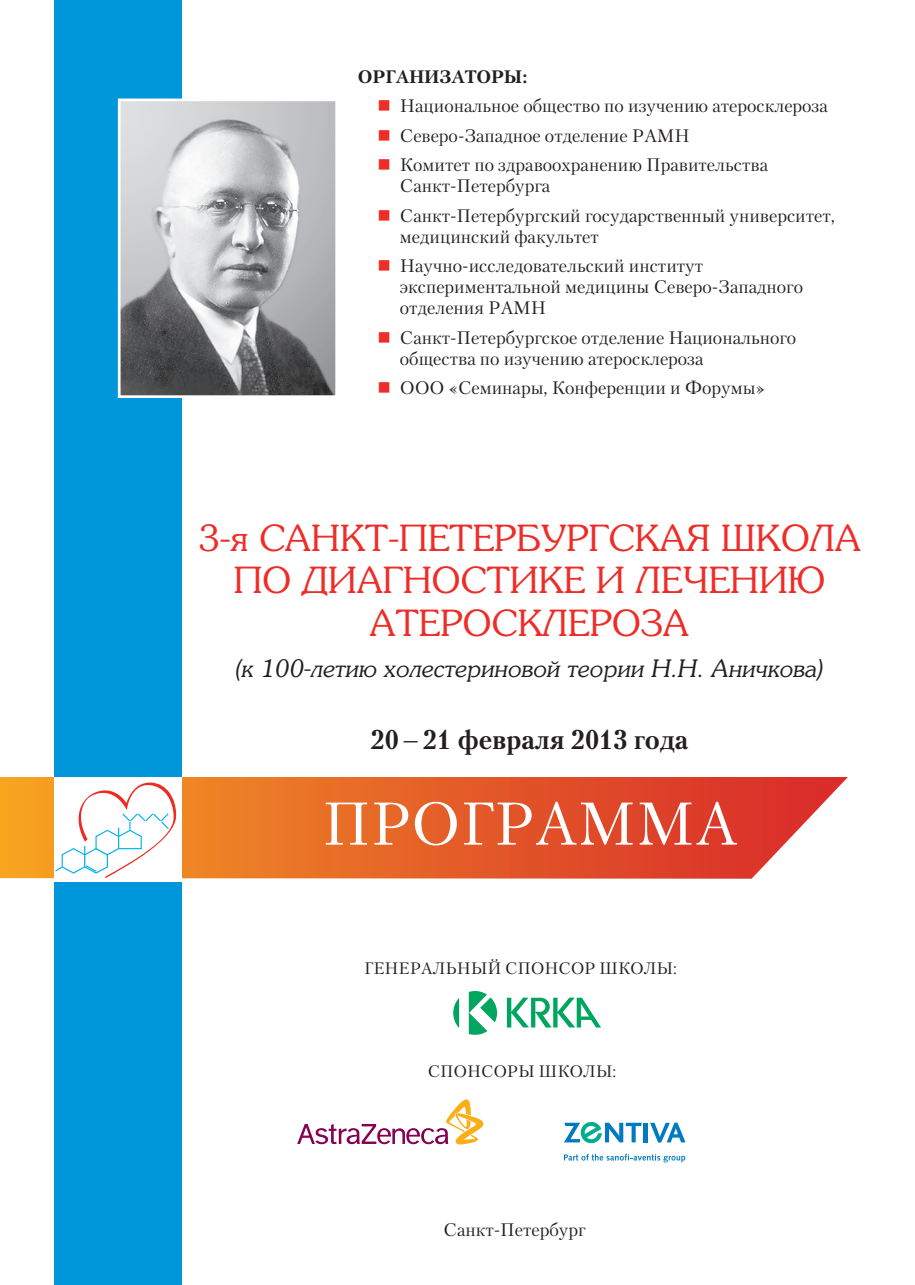
<style>
.page{position:relative;width:915px;height:1285px;background:#fff}
.page>*{position:absolute;margin:0;border:0;box-sizing:border-box;transform-origin:0 0}
.t1{font:60px "DP Petersburg";color:#fff}
.t2{font:36px/42.6px "DP Presquire";color:#ee2d28;text-align:center}
.t3{font:700 27px "DP Petersburg";color:#231f20}
.t4{font:italic 24px "DP Presquire";color:#231f20}
.t5{font:18px/29.5px "DP Petersburg";color:#231f20}
.t6{font:700 18px "DP Petersburg";color:#231f20}
.t7{font:16.5px "DP Petersburg";color:#231f20}
</style>
<div class="page">
<div style="left:54px;top:0;width:127px;height:1284px;background:#0096da"></div>
<img style="left:122px;top:102px;width:212px;height:292px">
<div style="left:118px;top:98px;width:220px;height:300px;border:3px solid #fff"></div>
<svg style="left:468px;top:991px;width:29px;height:43px"></svg>
<svg style="left:453px;top:998px;width:6px;height:29px"></svg>
<svg style="left:506px;top:997px;width:95px;height:30px"></svg>
<svg style="left:297px;top:1099px;width:186px;height:45px"></svg>
<svg style="left:0;top:776px;width:847px;height:102px;background:#e66c3a"></svg>
<div style="left:54px;top:777px;width:127px;height:104px;background:#fff"></div>
<hr style="left:643px;top:1122px;width:4px;height:20px;background:#007ac0">
<svg style="left:650px;top:1122px;width:35px;height:20px"></svg>
<svg style="left:564px;top:1121px;width:77px;height:22px"></svg>
<svg style="left:564px;top:1153px;width:121px;height:9px"></svg>
<svg style="left:55px;top:782px;width:121px;height:96px"></svg>
<p class="t6" style="left:358px;top:65px;width:171px">ОРГАНИЗАТОРЫ:</p>
<p class="t5" style="left:400px;top:91px;width:429px">Национальное общество по изучению атеросклероза<br>Северо-Западное отделение РАМН<br>Комитет по здравоохранению Правительства</p>
<p class="t5" style="left:400px;top:171px;width:436px">Санкт-Петербурга<br>Санкт-Петербургский государственный университет,</p>
<p class="t5" style="left:400px;top:221px;width:304px">медицинский факультет<br>Научно-исследовательский институт</p>
<p class="t5" style="left:400px;top:276px;width:404px;line-height:21px">экспериментальной медицины Северо-Западного отделения РАМН</p>
<p class="t5" style="left:400px;top:327px;width:398px;line-height:21px">Санкт-Петербургское отделение Национального общества по изучению атеросклероза</p>
<p class="t5" style="left:400px;top:373px;width:366px">ООО «Семинары, Конференции и Форумы»</p>
<h2 class="t2" style="left:198px;top:516px;width:664px">3-я САНКТ-ПЕТЕРБУРГСКАЯ ШКОЛА<br>ПО ДИАГНОСТИКЕ И ЛЕЧЕНИЮ<br>АТЕРОСКЛЕРОЗА</h2>
<h3 class="t4" style="left:236px;top:654px;width:588px">(к 100-летию холестериновой теории Н.Н. Аничкова)</h3>
<h3 class="t3" style="left:370px;top:722px;width:319px">20 – 21 февраля 2013 года</h3>
<h1 class="t1" style="left:321px;top:787px;width:417px">ПРОГРАММА</h1>
<p class="t7" style="left:364px;top:957px;width:314px">ГЕНЕРАЛЬНЫЙ СПОНСОР ШКОЛЫ:</p>
<p class="t7" style="left:428px;top:1060px;width:190px">СПОНСОРЫ ШКОЛЫ:</p>
<p class="t5" style="left:443px;top:1213px;width:143px">Санкт-Петербург</p>
</div>
